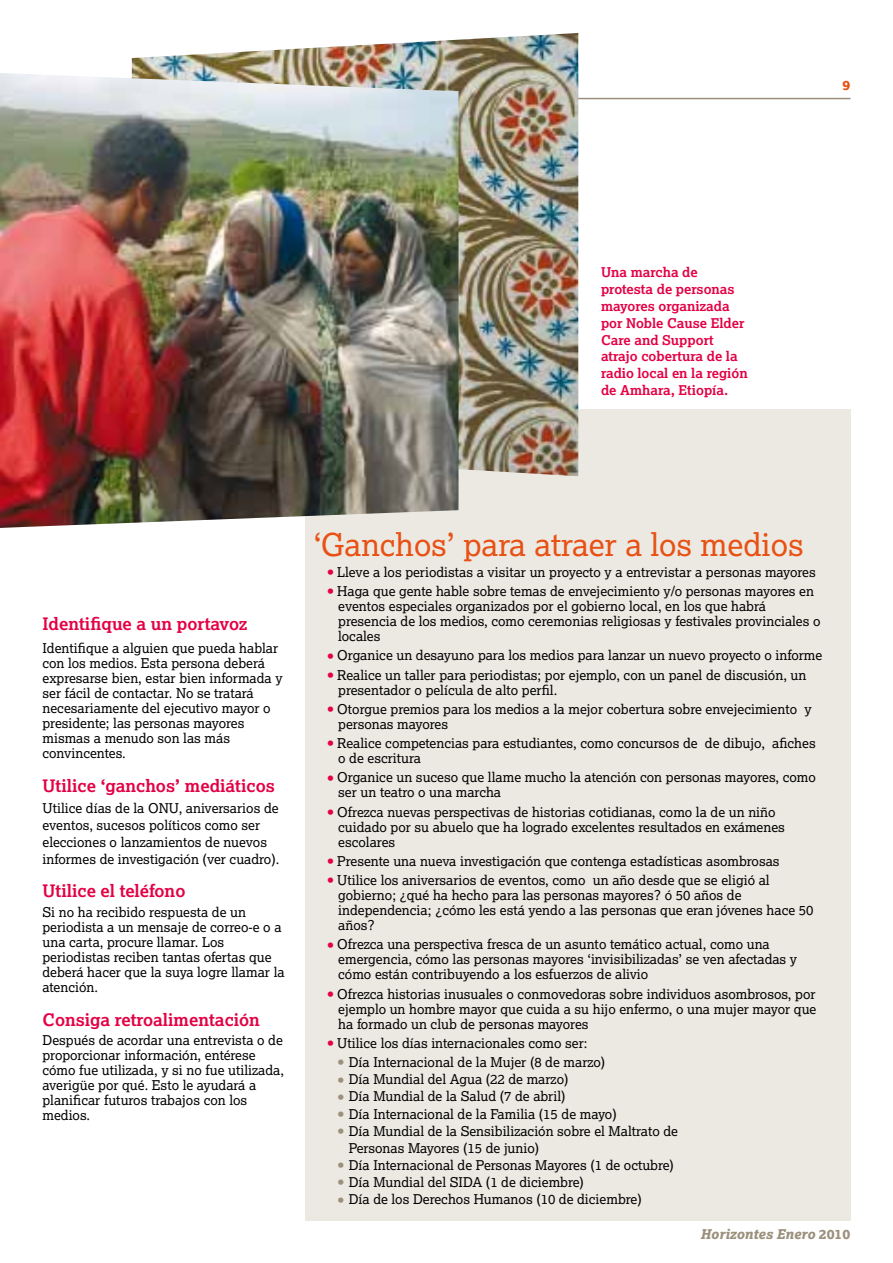
<style>
.page{position:relative;width:893px;height:1263px;background:#fff}
.page>*{position:absolute;margin:0;border:0;box-sizing:border-box;transform-origin:0 0}
.t1{font:31.5px "Lexia";color:#e85113}
.t2{font:700 17.25px "Lexia";color:#e30045}
.t3{font:13.5px/15px "Lexia";color:#000}
.t4{font:700 13.5px/16.8px "Lexia";color:#e30045}
.t5{font:italic 13.5px "Lexia X Bold";color:#9b907c}
.t6{font:13.5px "Lexia X Bold";color:#e85113}
.s1{font-family:"Lexia X Bold";color:#e30045}
.s2{font-family:"Lexia X Bold";color:#9b907c}
.s3{font-style:normal}
</style>
<div class="page">
<hr style="left:0;top:98px;width:850px;height:1px;background:#9b907c">
<div style="left:305px;top:409px;width:545px;height:811px;background:#ece9e3"></div>
<img style="left:132px;top:33px;width:446px;height:443px">
<img style="left:0;top:73px;width:459px;height:455px">
<p class="t6" style="left:842px;top:76px;width:9px">9</p>
<p class="t4" style="left:601px;top:263px;width:148px">Una marcha de protesta de personas mayores organizada por Noble Cause Elder<br>Care and Support atrajo cobertura de la radio local en la región de Amhara, Etiopía.</p>
<p class="t2" style="left:43px;top:612px;width:206px">Identifique a un portavoz</p>
<p class="t3" style="left:43px;top:640px;width:242px">Identifique a alguien que pueda hablar con los medios. Esta persona deberá expresarse bien, estar bien informada y ser fácil de contactar. No se tratará necesariamente del ejecutivo mayor o presidente; las personas mayores mismas a menudo son las más convincentes.</p>
<p class="t2" style="left:43px;top:775px;width:234px">Utilice ‘ganchos’ mediáticos</p>
<p class="t3" style="left:43px;top:799px;width:238px;line-height:16.8px">Utilice días de la ONU, aniversarios de eventos, sucesos políticos como ser elecciones o lanzamientos de nuevos informes de investigación (ver cuadro).</p>
<p class="t2" style="left:43px;top:880px;width:144px">Utilice el teléfono</p>
<p class="t3" style="left:43px;top:904px;width:244px">Si no ha recibido respuesta de un periodista a un mensaje de correo-e o a una carta, procure llamar. Los periodistas reciben tantas ofertas que deberá hacer que la suya logre llamar la atención.</p>
<p class="t2" style="left:43px;top:1008px;width:219px">Consiga retroalimentación</p>
<p class="t3" style="left:43px;top:1032px;width:243px">Después de acordar una entrevista o de proporcionar información, entérese cómo fue utilizada, y si no fue utilizada, averigüe por qué. Esto le ayudará a planificar futuros trabajos con los medios.</p>
<h1 class="t1" style="left:313px;top:525px;width:492px">‘Ganchos’ para atraer a los medios</h1>
<p class="t3" style="left:327px;top:564px;width:490px"><span class="s1">•</span> Lleve a los periodistas a visitar un proyecto y a entrevistar a personas mayores</p>
<p class="t3" style="left:338px;top:583px;width:484px;text-indent:-11px"><span class="s1">•</span> Haga que gente hable sobre temas de envejecimiento y/o personas mayores en eventos especiales organizados por el gobierno local, en los que habrá presencia de los medios, como ceremonias religiosas y festivales provinciales o locales</p>
<p class="t3" style="left:327px;top:648px;width:496px"><span class="s1">•</span> Organice un desayuno para los medios para lanzar un nuevo proyecto o informe</p>
<p class="t3" style="left:338px;top:667px;width:470px;text-indent:-11px"><span class="s1">•</span> Realice un taller para periodistas; por ejemplo, con un panel de discusión, un presentador o película de alto perfil.</p>
<p class="t3" style="left:338px;top:701px;width:475px;text-indent:-11px"><span class="s1">•</span> Otorgue premios para los medios a la mejor cobertura sobre envejecimiento y personas mayores</p>
<p class="t3" style="left:338px;top:735px;width:479px;text-indent:-11px"><span class="s1">•</span> Realice competencias para estudiantes, como concursos de de dibujo, afiches o de escritura</p>
<p class="t3" style="left:338px;top:770px;width:479px;text-indent:-11px"><span class="s1">•</span> Organice un suceso que llame mucho la atención con personas mayores, como ser un teatro o una marcha</p>
<p class="t3" style="left:338px;top:804px;width:448px;text-indent:-11px"><span class="s1">•</span> Ofrezca nuevas perspectivas de historias cotidianas, como la de un niño cuidado por su abuelo que ha logrado excelentes resultados en exámenes escolares</p>
<p class="t3" style="left:327px;top:853px;width:454px"><span class="s1">•</span> Presente una nueva investigación que contenga estadísticas asombrosas</p>
<p class="t3" style="left:338px;top:872px;width:477px;text-indent:-11px"><span class="s1">•</span> Utilice los aniversarios de eventos, como un año desde que se eligió al gobierno; ¿qué ha hecho para las personas mayores? ó 50 años de independencia; ¿cómo les está yendo a las personas que eran jóvenes hace 50 años?</p>
<p class="t3" style="left:338px;top:937px;width:460px;text-indent:-11px"><span class="s1">•</span> Ofrezca una perspectiva fresca de un asunto temático actual, como una emergencia, cómo las personas mayores ‘invisibilizadas’ se ven afectadas y cómo están contribuyendo a los esfuerzos de alivio</p>
<p class="t3" style="left:338px;top:986px;width:480px;text-align:justify;text-indent:-11px"><span class="s1">•</span> Ofrezca historias inusuales o conmovedoras sobre individuos asombrosos, por ejemplo un hombre mayor que cuida a su hijo enfermo, o una mujer mayor que ha formado un club de personas mayores</p>
<p class="t3" style="left:327px;top:1035px;width:262px"><span class="s1">•</span> Utilice los días internacionales como ser:</p>
<p class="t3" style="left:338px;top:1054px;width:269px"><span class="s2">•</span> Día Internacional de la Mujer (8 de marzo)</p>
<p class="t3" style="left:338px;top:1071px;width:232px"><span class="s2">•</span> Día Mundial del Agua (22 de marzo)</p>
<p class="t3" style="left:338px;top:1089px;width:229px"><span class="s2">•</span> Día Mundial de la Salud (7 de abril)</p>
<p class="t3" style="left:338px;top:1106px;width:280px"><span class="s2">•</span> Día Internacional de la Familia (15 de mayo)</p>
<p class="t3" style="left:349px;top:1122px;width:331px;line-height:17.1px;text-indent:-11px"><span class="s2">•</span> Día Mundial de la Sensibilización sobre el Maltrato de<br>Personas Mayores (15 de junio)</p>
<p class="t3" style="left:338px;top:1157px;width:338px"><span class="s2">•</span> Día Internacional de Personas Mayores (1 de octubre)</p>
<p class="t3" style="left:338px;top:1174px;width:248px"><span class="s2">•</span> Día Mundial del SIDA (1 de diciembre)</p>
<p class="t3" style="left:338px;top:1191px;width:305px"><span class="s2">•</span> Día de los Derechos Humanos (10 de diciembre)</p>
<p class="t5" style="left:701px;top:1225px;width:151px">Horizontes Enero <span class="s3">2010</span></p>
</div>
